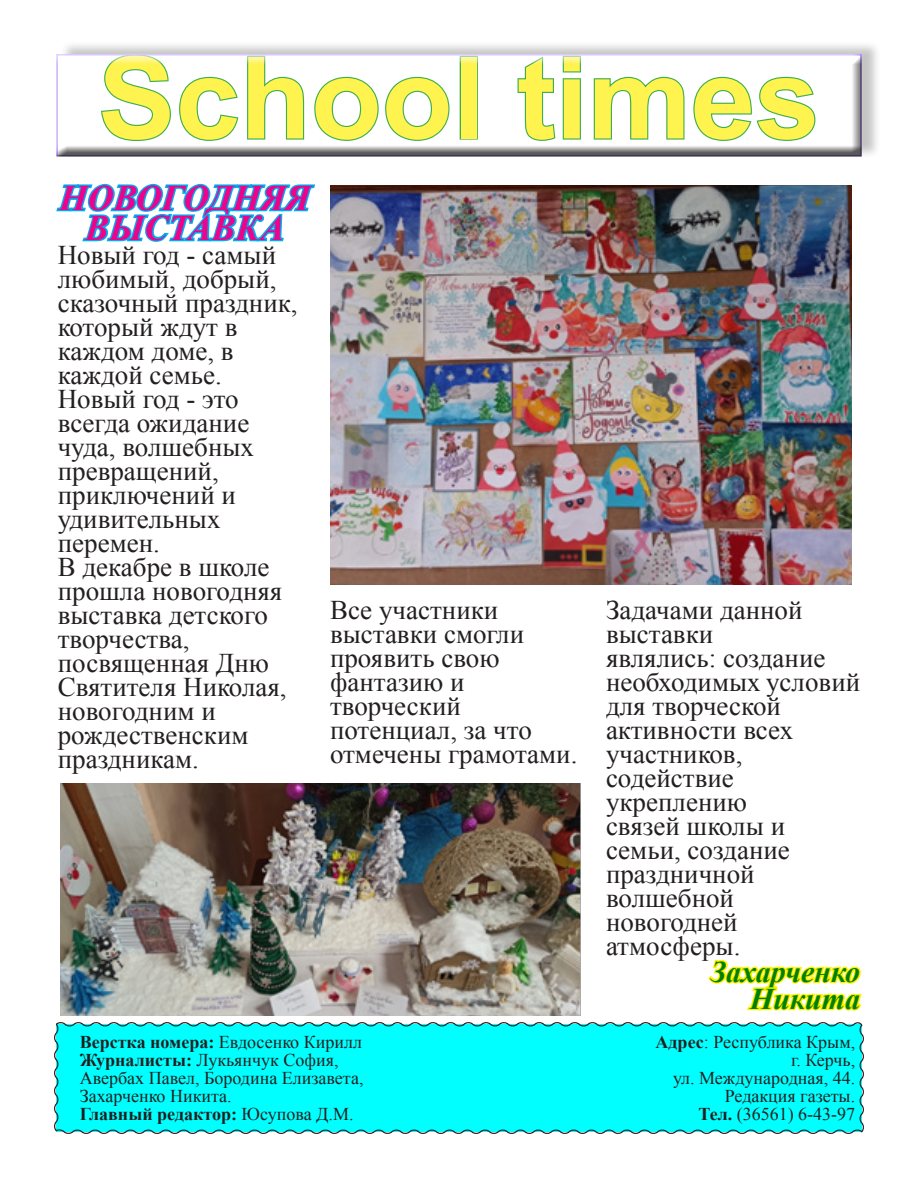
<style>
.page{position:relative;width:918px;height:1188px;background:#fff}
.page>*{position:absolute;margin:0;border:0;box-sizing:border-box;transform-origin:0 0}
.t1{font:700 113.85px "Arial";color:#fff34f}
.t2{font:italic 700 36px/30px "Times New Roman";color:#ed028c;text-align:center}
.t3{font:italic 700 30px/27px "Times New Roman";color:#008000;text-align:right}
.t4{font:27px/24px "Times New Roman";color:#231f20}
.Основной_11А{font:18px/18px "Times New Roman";color:#231f20;text-align:right}
.Основной_11А-2{font:700 18px "Times New Roman";color:#231f20}
.s1{font-weight:700}
.s2{font-weight:400}
</style>
<div class="page">
<div style="left:54px;top:1022px;width:810px;height:112px;background:#0ff"></div>
<div style="left:60px;top:40px;width:821px;height:119px;background:#231f20;opacity:.26"></div>
<div style="left:45px;top:43px;width:826px;height:121px;background:#fff;opacity:.75"></div>
<div style="left:48px;top:47px;width:825px;height:121px;background:#231f20;opacity:.75"></div>
<svg style="left:56px;top:183px;width:260px;height:59px"></svg>
<svg style="left:708px;top:959px;width:154px;height:52px"></svg>
<img style="left:330px;top:185px;width:521px;height:400px">
<img style="left:60px;top:783px;width:521px;height:232px">
<h1 class="t1" style="left:98px;top:23px;width:723px">School times</h1>
<p class="t2" style="left:59px;top:182px;width:252px">НОВОГОДНЯЯ<br>ВЫСТАВКА</p>
<p class="t4" style="left:58px;top:242px;width:241px">Новый год - самый любимый, добрый, сказочный праздник, который ждут в каждом доме, в каждой семье.<br>Новый год - это всегда ожидание чуда, волшебных превращений, приключений и удивительных перемен.</p>
<p class="t4" style="left:58px;top:554px;width:230px">В декабре в школе прошла новогодняя выставка детского творчества, посвященная Дню<br>Святителя Николая, новогодним и рождественским праздникам.</p>
<p class="t4" style="left:330px;top:597px;width:249px">Все участники выставки смогли проявить свою фантазию и творческий потенциал, за что отмечены грамотами.</p>
<p class="Основной_11А" style="left:80px;top:1033px;width:284px"><span class="s1">Верстка номера:</span> Евдосенко Кирилл</p>
<p class="Основной_11А" style="left:80px;top:1051px;width:260px"><span class="s1">Журналисты:</span> Лукьянчук София,</p>
<p class="Основной_11А" style="left:80px;top:1069px;width:285px">Авербах Павел, Бородина Елизавета,</p>
<p class="Основной_11А" style="left:80px;top:1087px;width:153px">Захарченко Никита.</p>
<p class="Основной_11А-2" style="left:80px;top:1102px;width:275px">Главный редактор: <span class="s2">Юсупова Д.М.</span></p>
<p class="t4" style="left:606px;top:597px;width:256px">Задачами данной выставки<br>являлись: создание необходимых условий для творческой активности всех участников, содействие укреплению<br>связей школы и семьи, создание праздничной волшебной новогодней атмосферы.</p>
<p class="t3" style="left:711px;top:957px;width:151px">Захарченко<br>Никита</p>
<p class="Основной_11А" style="left:656px;top:1033px;width:201px"><span class="s1">Адрес</span>: Республика Крым,</p>
<p class="Основной_11А" style="left:673px;top:1051px;width:184px">г. Керчь,<br>ул. Международная, 44.</p>
<p class="Основной_11А" style="left:725px;top:1087px;width:132px">Редакция газеты.</p>
<p class="Основной_11А" style="left:698px;top:1105px;width:158px"><span class="s1">Тел.</span> (36561) 6-43-97</p>
</div>
